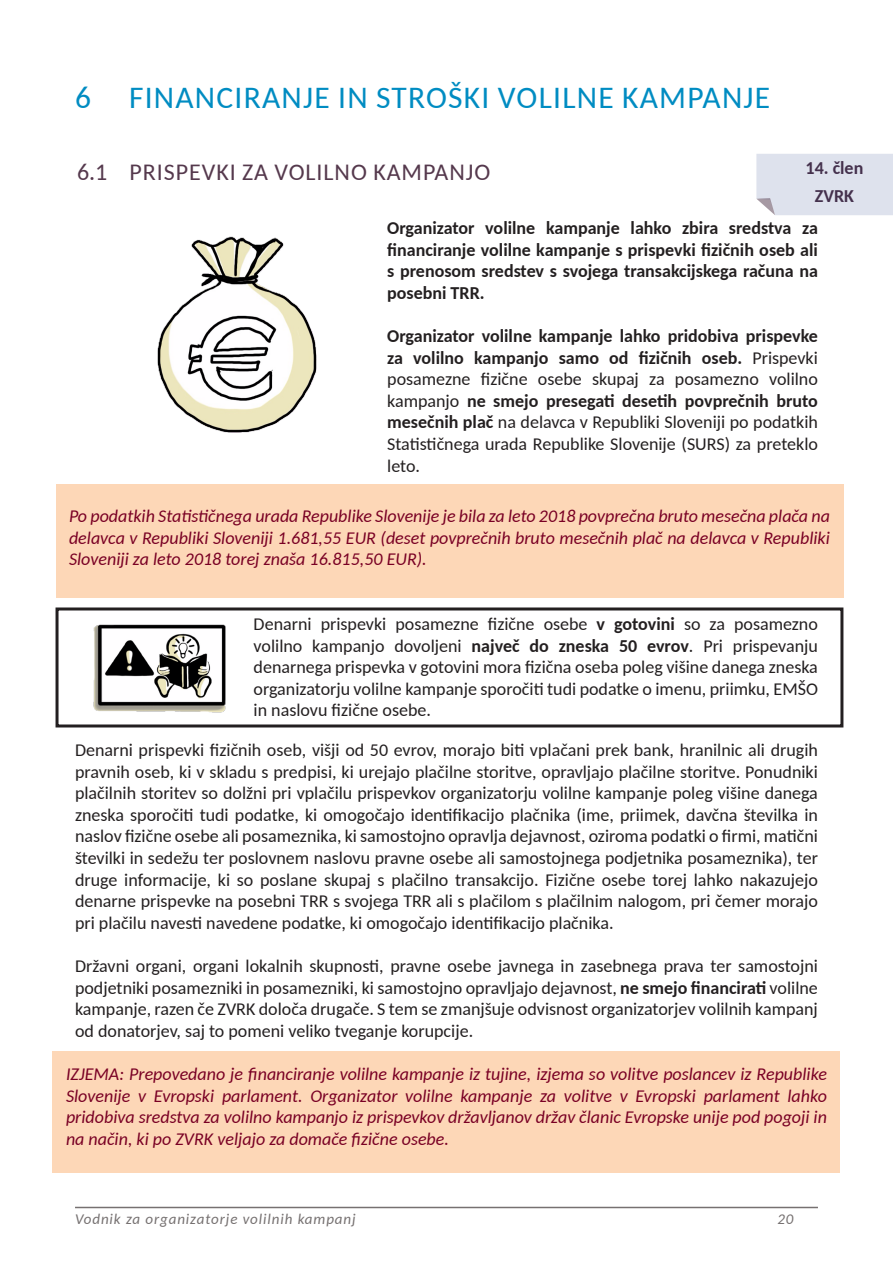
<style>
.page{position:relative;width:893px;height:1263px;background:#fff}
.page>*{position:absolute;margin:0;border:0;box-sizing:border-box;transform-origin:0 0}
.t1{font:31.5px "Carlito";letter-spacing:.04em;color:#008cc2}
.t2{font:24px "Carlito";letter-spacing:.04em;color:#55394d}
.Text{font:18px/21.6px "Carlito";color:#231f20;text-align:justify}
.Poudarek{font:italic 18px/21.6px "Carlito";color:#790024;text-align:justify}
.Text-2{font:700 18px/21.6px "Carlito";color:#231f20;text-align:justify}
.členi_refference{font:700 18px "Carlito";color:#4a2f43}
.t3{font:italic 15px "Carlito";letter-spacing:.06em;color:#767171}
.s1{font-weight:700}
</style>
<div class="page">
<hr style="left:75px;top:1207px;width:743px;height:1px;background:#767171">
<img style="left:157px;top:236px;width:160px;height:197px">
<div style="left:56px;top:484px;width:787px;height:114px;background:#fdd7b7"></div>
<img style="left:93px;top:624px;width:133px;height:89px">
<div style="left:56px;top:608px;width:787px;height:120px;border:3px solid #231f20"></div>
<div style="left:52px;top:1052px;width:788px;height:121px;background:#fdd7b7"></div>
<div style="left:756px;top:154px;width:136px;height:61px;background:#dee2ed"></div>
<p class="t1" style="left:75px;top:76px;width:696px">6 FINANCIRANJE IN STROŠKI VOLILNE KAMPANJE</p>
<p class="t2" style="left:77px;top:156px;width:415px">6.1 PRISPEVKI ZA VOLILNO KAMPANJO</p>
<p class="členi_refference" style="left:805px;top:156px;width:59px">14. člen</p>
<p class="členi_refference" style="left:814px;top:184px;width:41px">ZVRK</p>
<p class="Text-2" style="left:387px;top:216px;width:432px">Organizator volilne kampanje lahko zbira sredstva za financiranje volilne kampanje s prispevki fizičnih oseb ali s prenosom sredstev s svojega transakcijskega računa na posebni TRR.</p>
<p class="Text" style="left:387px;top:324px;width:432px"><span class="s1">Organizator volilne kampanje lahko pridobiva prispevke za volilno kampanjo samo od fizičnih oseb.</span> Prispevki posamezne fizične osebe skupaj za posamezno volilno kampanjo <span class="s1">ne smejo presegati desetih povprečnih bruto mesečnih plač</span> na delavca v Republiki Sloveniji po podatkih Statističnega urada Republike Slovenije (SURS) za preteklo leto.</p>
<p class="Poudarek" style="left:69px;top:504px;width:762px">Po podatkih Statističnega urada Republike Slovenije je bila za leto 2018 povprečna bruto mesečna plača na delavca v Republiki Sloveniji 1.681,55 EUR (deset povprečnih bruto mesečnih plač na delavca v Republiki Sloveniji za leto 2018 torej znaša 16.815,50 EUR).</p>
<p class="Text" style="left:254px;top:612px;width:565px">Denarni prispevki posamezne fizične osebe <span class="s1">v gotovini</span> so za posamezno volilno kampanjo dovoljeni <span class="s1">največ do zneska 50 evrov</span>. Pri prispevanju denarnega prispevka v gotovini mora fizična oseba poleg višine danega zneska organizatorju volilne kampanje sporočiti tudi podatke o imenu, priimku, EMŠO in naslovu fizične osebe.</p>
<p class="Text" style="left:75px;top:738px;width:744px">Denarni prispevki fizičnih oseb, višji od 50 evrov, morajo biti vplačani prek bank, hranilnic ali drugih pravnih oseb, ki v skladu s predpisi, ki urejajo plačilne storitve, opravljajo plačilne storitve. Ponudniki plačilnih storitev so dolžni pri vplačilu prispevkov organizatorju volilne kampanje poleg višine danega zneska sporočiti tudi podatke, ki omogočajo identifikacijo plačnika (ime, priimek, davčna številka in naslov fizične osebe ali posameznika, ki samostojno opravlja dejavnost, oziroma podatki o firmi, matični številki in sedežu ter poslovnem naslovu pravne osebe ali samostojnega podjetnika posameznika), ter druge informacije, ki so poslane skupaj s plačilno transakcijo. Fizične osebe torej lahko nakazujejo denarne prispevke na posebni TRR s svojega TRR ali s plačilom s plačilnim nalogom, pri čemer morajo pri plačilu navesti navedene podatke, ki omogočajo identifikacijo plačnika.</p>
<p class="Text" style="left:75px;top:954px;width:744px">Državni organi, organi lokalnih skupnosti, pravne osebe javnega in zasebnega prava ter samostojni podjetniki posamezniki in posamezniki, ki samostojno opravljajo dejavnost, <span class="s1">ne smejo financirati</span> volilne kampanje, razen če ZVRK določa drugače. S tem se zmanjšuje odvisnost organizatorjev volilnih kampanj od donatorjev, saj to pomeni veliko tveganje korupcije.</p>
<p class="Poudarek" style="left:66px;top:1062px;width:762px">IZJEMA: Prepovedano je financiranje volilne kampanje iz tujine, izjema so volitve poslancev iz Republike Slovenije v Evropski parlament. Organizator volilne kampanje za volitve v Evropski parlament lahko pridobiva sredstva za volilno kampanjo iz prispevkov državljanov držav članic Evropske unije pod pogoji in na način, ki po ZVRK veljajo za domače fizične osebe.</p>
<p class="t3" style="left:75px;top:1209px;width:282px">Vodnik za organizatorje volilnih kampanj</p>
<p class="t3" style="left:777px;top:1209px;width:18px">20</p>
</div>
